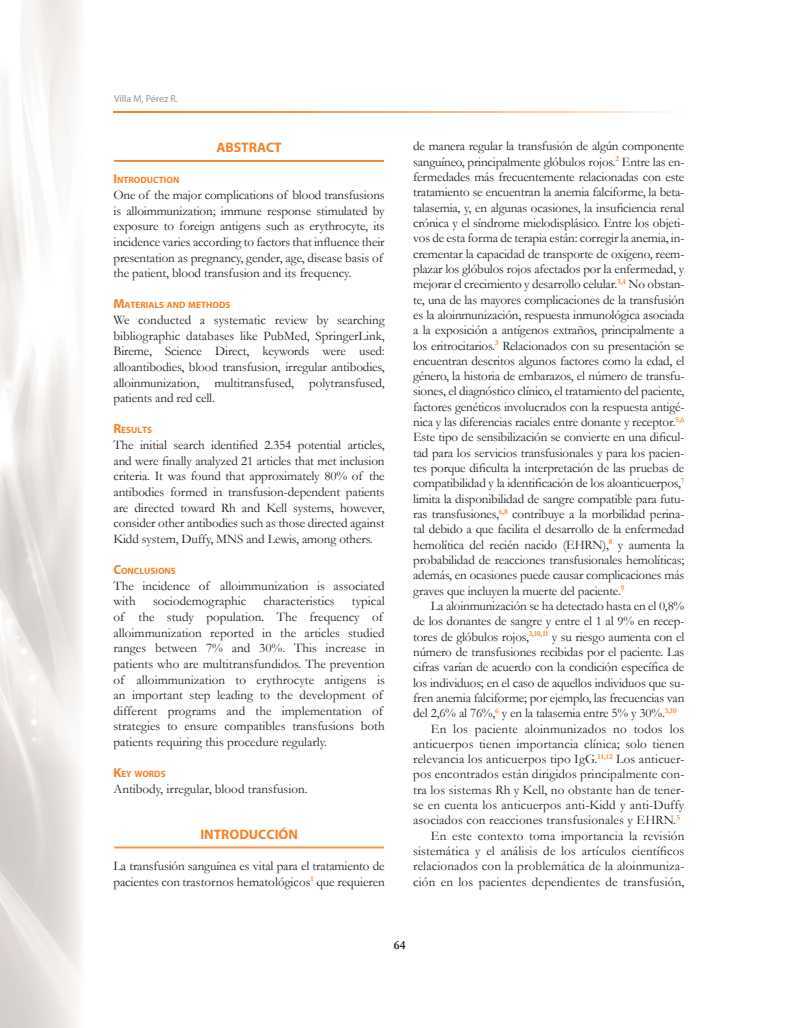
<style>
.page{position:relative;width:798px;height:1028px;background:#fff}
.page>*{position:absolute;margin:0;border:0;box-sizing:border-box;transform-origin:0 0}
.t1{font:700 13.75px "Myriad Pro";color:#f58226}
.t2{font:13.12px/15.4px "Garamond";color:#231f20}
.t3{font:700 12.5px "Garamond";color:#231f20}
.t4{font:10px "Myriad Pro";color:#939598}
.t5{font:700 9.12px "Myriad Pro";color:#f58226}
.s1{font-size:13.12px}
</style>
<div class="page">
<hr style="left:114px;top:160px;width:269px;height:1px;background:#f58226">
<hr style="left:114px;top:161px;width:269px;height:1px;background:#f58226">
<hr style="left:114px;top:846px;width:269px;height:1px;background:#f58226">
<hr style="left:114px;top:847px;width:269px;height:1px;background:#f58226">
<svg style="left:113px;top:111px;width:557px;height:2px"></svg>
<img style="left:0;top:0;width:81px;height:1028px">
<p class="t4" style="left:114px;top:93px;width:65px">Villa M, Pérez R.</p>
<p class="t1" style="left:216px;top:138px;width:50px">ABSTRACT</p>
<p class="t5" style="left:113px;top:174px;width:67px"><span class="s1">I</span> NTRODUCTION</p>
<p class="t2" style="left:113px;top:187px;width:273px">One of the major complications of blood transfusions is alloimmunization; immune response stimulated by exposure to foreign antigens such as erythrocyte, its incidence varies according to factors that influence their presentation as pregnancy, gender, age, disease basis of the patient, blood transfusion and its frequency.</p>
<p class="t5" style="left:113px;top:299px;width:118px"><span class="s1">M</span>ATERIALS AND METHODS</p>
<p class="t2" style="left:113px;top:312px;width:273px;text-align:justify">We conducted a systematic review by searching bibliographic databases like PubMed, SpringerLink, Bireme, Science Direct, keywords were used: alloantibodies, blood transfusion, irregular antibodies, alloinmunization, multitransfused, polytransfused, patients and red cell.</p>
<p class="t5" style="left:113px;top:424px;width:40px"><span class="s1">R</span>ESULTS</p>
<p class="t2" style="left:113px;top:437px;width:272px;text-align:justify">The initial search identified 2.354 potential articles, and were finally analyzed 21 articles that met inclusion criteria. It was found that approximately 80% of the antibodies formed in transfusion-dependent patients are directed toward Rh and Kell systems, however, consider other antibodies such as those directed against Kidd system, Duffy, MNS and Lewis, among others.</p>
<p class="t5" style="left:113px;top:565px;width:64px"><span class="s1">C</span>ONCLUSIONS</p>
<p class="t2" style="left:113px;top:577px;width:273px">The incidence of alloimmunization is associated with</p>
<p class="t2" style="left:153px;top:593px;width:95px">sociodemographic</p>
<p class="t2" style="left:263px;top:593px;width:73px">characteristics</p>
<p class="t2" style="left:113px;top:593px;width:273px;text-indent:238px">typical of the study population. The frequency of alloimmunization reported in the articles studied ranges between 7% and 30%. This increase in patients who are multitransfundidos. The prevention of alloimmunization to erythrocyte antigens is an important step leading to the development of different programs and the implementation of strategies to ensure compatibles transfusions both patients requiring this procedure regularly.</p>
<p class="t5" style="left:113px;top:768px;width:54px"><span class="s1">K</span>EY WORDS</p>
<p class="t2" style="left:113px;top:781px;width:195px">Antibody, irregular, blood transfusion.</p>
<p class="t1" style="left:200px;top:825px;width:99px">INTRODUCCIÓN</p>
<p class="t2" style="left:113px;top:857px;width:273px">La transfusión sanguínea es vital para el tratamiento de pacientes con trastornos hematológicos<sup>1</sup> que requieren</p>
<p class="t2" style="left:413px;top:138px;width:273px;text-align:justify">de manera regular la transfusión de algún componente sanguíneo, principalmente glóbulos rojos.<sup>2</sup> Entre las en&shy;fermedades más frecuentemente relacionadas con este tratamiento se encuentran la anemia falciforme, la beta&shy;talasemia, y, en algunas ocasiones, la insuficiencia renal crónica y el síndrome mielodisplásico. Entre los objeti&shy;vos de esta forma de terapia están: corregir la anemia, in&shy;crementar la capacidad de transporte de oxígeno, reem&shy;plazar los glóbulos rojos afectados por la enfermedad, y mejorar el crecimiento y desarrollo celular.<sup>3,4</sup> No obstan&shy;te, una de las mayores complicaciones de la transfusión es la aloinmunización, respuesta inmunológica asociada a la exposición a antígenos extraños, principalmente a los eritrocitarios.<sup>3</sup> Relacionados con su presentación se encuentran descritos algunos factores como la edad, el género, la historia de embarazos, el número de transfu&shy;siones, el diagnóstico clínico, el tratamiento del paciente, factores genéticos involucrados con la respuesta antigé&shy;nica y las diferencias raciales entre donante y receptor.<sup>5,6<br></sup>Este tipo de sensibilización se convierte en una dificul&shy;tad para los servicios transfusionales y para los pacien&shy;tes porque dificulta la interpretación de las pruebas de compatibilidad y la identificación de los aloanticuerpos,<sup>7 </sup>limita la disponibilidad de sangre compatible para futu&shy;ras transfusiones,<sup>6,8</sup> contribuye a la morbilidad perina&shy;tal debido a que facilita el desarrollo de la enfermedad hemolítica del recién nacido (EHRN),<sup>8</sup> y aumenta la probabilidad de reacciones transfusionales hemolíticas; además, en ocasiones puede causar complicaciones más graves que incluyen la muerte del paciente.<sup>9</sup></p>
<p class="t2" style="left:431px;top:598px;width:255px">La aloinmunización se ha detectado hasta en el 0,8%</p>
<p class="t2" style="left:413px;top:613px;width:273px">de los donantes de sangre y entre el 1 al 9% en recep-</p>
<p class="t2" style="left:413px;top:628px;width:273px">tores de glóbulos rojos,<sup>3,10,11</sup> y su riesgo aumenta con el</p>
<p class="t2" style="left:413px;top:643px;width:272px">número de transfusiones recibidas por el paciente. Las</p>
<p class="t2" style="left:413px;top:659px;width:272px">cifras varían de acuerdo con la condición específica de</p>
<p class="t2" style="left:413px;top:674px;width:273px">los individuos; en el caso de aquellos individuos que su-</p>
<p class="t2" style="left:413px;top:689px;width:273px">fren anemia falciforme; por ejemplo, las frecuencias van</p>
<p class="t2" style="left:413px;top:705px;width:265px">del 2,6% al 76%,<sup>6</sup> y en la talasemia entre 5% y 30%.<sup>3,10</sup></p>
<p class="t2" style="left:431px;top:720px;width:255px">En los paciente aloinmunizados no todos los</p>
<p class="t2" style="left:413px;top:735px;width:272px">anticuerpos tienen importancia clínica; solo tienen</p>
<p class="t2" style="left:413px;top:751px;width:273px">relevancia los anticuerpos tipo IgG.<sup>11,12</sup> Los anticuer-</p>
<p class="t2" style="left:413px;top:766px;width:273px">pos encontrados están dirigidos principalmente con-</p>
<p class="t2" style="left:413px;top:781px;width:273px">tra los sistemas Rh y Kell, no obstante han de tener-</p>
<p class="t2" style="left:413px;top:797px;width:273px">se en cuenta los anticuerpos anti-Kidd y anti-Duffy</p>
<p class="t2" style="left:413px;top:812px;width:268px">asociados con reacciones transfusionales y EHRN.<sup>5</sup></p>
<p class="t2" style="left:431px;top:827px;width:255px">En este contexto toma importancia la revisión</p>
<p class="t2" style="left:413px;top:843px;width:272px">sistemática y el análisis de los artículos científicos</p>
<p class="t2" style="left:413px;top:858px;width:273px">relacionados con la problemática de la aloinmuniza-</p>
<p class="t2" style="left:413px;top:873px;width:272px">ción en los pacientes dependientes de transfusión,</p>
<p class="t3" style="left:393px;top:936px;width:13px">64</p>
</div>
